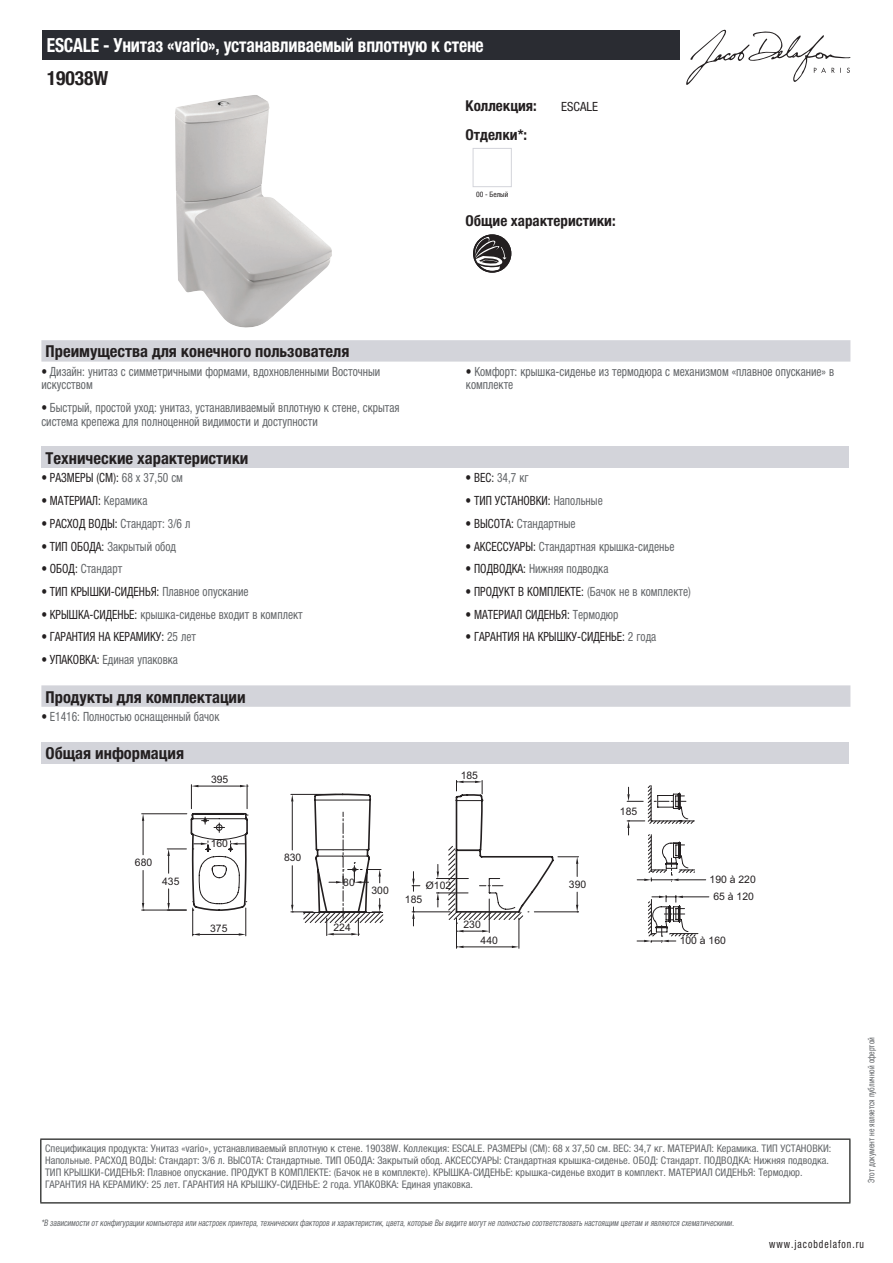
<style>
.page{position:relative;width:893px;height:1263px;background:#fff}
.page>*{position:absolute;margin:0;border:0;box-sizing:border-box;transform-origin:0 0}
.t1{font:700 condensed 19.5px "Helvetica Neue LTCYR";letter-spacing:-.01em;color:#fff;scale:.9 1}
.t2{font:700 condensed 19.5px "Helvetica Neue LTCYR";color:#231f20}
.t3{font:700 condensed 16.5px "Helvetica Neue LTCYR";color:#231f20}
.t4{font:700 condensed 15px "Helvetica Neue LTCYR";color:#231f20}
.t5{font:condensed 12.75px/13.5px "Helvetica Neue LTCYR";color:#626568;scale:.9 1}
.t6{font:condensed 12.75px "Helvetica Neue LTCYR";color:#231f20;scale:.9 1}
.t7{font:condensed 12.75px "Helvetica Neue LTCYR";color:#231f20}
.t8{font:condensed 11.25px "Helvetica Neue LTCYR";letter-spacing:.1em;color:#231f20;scale:.87 1}
.t9{font:condensed 10.5px/12px "Helvetica Neue LTCYR";color:#626568}
.t10{font:10.35px "Arial";color:#231f20}
.t11{font:italic condensed 9px "Helvetica Neue LTCYR";color:#626568;scale:.87 1}
.t12{font:condensed 9px "Helvetica Neue LTCYR";color:#626568;scale:.87 1}
.t13{font:condensed 7.5px "Helvetica Neue LTCYR";color:#231f20}
.s1{color:#231f20}
.s2{color:#626568}
</style>
<div class="page">
<svg style="left:686px;top:30px;width:164px;height:55px"></svg>
<img style="left:175px;top:95px;width:157px;height:233px">
<div style="left:473px;top:148px;width:39px;height:39px;border:1px solid #d3d4da"></div>
<svg style="left:473px;top:234px;width:38px;height:39px"></svg>
<div style="left:41px;top:340px;width:809px;height:22px;background:#d3d4da"></div>
<div style="left:41px;top:447px;width:808px;height:21px;background:#d3d4da"></div>
<svg style="left:41px;top:685px;width:809px;height:22px;background:#d4d5da"></svg>
<div style="left:41px;top:742px;width:808px;height:22px;background:#d3d4da"></div>
<hr style="left:142px;top:813px;width:45px;height:1px;background:#231f20">
<hr style="left:142px;top:910px;width:44px;height:1px;background:#231f20">
<hr style="left:143px;top:821px;width:1px;height:34px;background:#231f20">
<hr style="left:143px;top:870px;width:1px;height:33px;background:#231f20">
<svg style="left:142px;top:814px;width:2px;height:7px"></svg>
<svg style="left:142px;top:903px;width:2px;height:8px"></svg>
<svg style="left:698px;top:896px;width:11px;height:2px"></svg>
<svg style="left:167px;top:780px;width:353px;height:168px"></svg>
<svg style="left:637px;top:936px;width:39px;height:7px"></svg>
<svg style="left:696px;top:879px;width:10px;height:2px"></svg>
<svg style="left:201px;top:785px;width:495px;height:151px"></svg>
<div style="left:43px;top:30px;width:637px;height:30px;background:#2a2c32"></div>
<hr style="left:40px;top:1138px;width:810px;height:2px;background:#040503">
<hr style="left:40px;top:1140px;width:1px;height:62px;background:#040503">
<hr style="left:849px;top:1140px;width:1px;height:62px;background:#040503">
<hr style="left:40px;top:1202px;width:810px;height:1px;background:#040503">
<h1 class="t1" style="left:47px;top:34px;width:487px">ESCALE - Унитаз «vario», устанавливаемый вплотную к стене</h1>
<h1 class="t2" style="left:47px;top:67px;width:63px">19038W</h1>
<h3 class="t4" style="left:466px;top:97px;width:73px">Коллекция:</h3>
<p class="t7" style="left:561px;top:99px;width:38px">ESCALE</p>
<h3 class="t4" style="left:466px;top:126px;width:63px">Отделки*:</h3>
<p class="t13" style="left:476px;top:190px;width:34px">00 - Белый</p>
<h3 class="t4" style="left:466px;top:212px;width:152px">Общие характеристики:</h3>
<h2 class="t3" style="left:46px;top:342px;width:305px">Преимущества для конечного пользователя</h2>
<p class="t5" style="left:41px;top:365px;width:378px"><span class="s1">•</span> Дизайн: унитаз с симметричными формами, вдохновленными Восточныи искусством</p>
<p class="t5" style="left:466px;top:365px;width:411px"><span class="s1">•</span> Комфорт: крышка-сиденье из термодюра с механизмом «плавное опускание» в комплекте</p>
<p class="t5" style="left:41px;top:401px;width:400px"><span class="s1">•</span> Быстрый, простой уход: унитаз, устанавливаемый вплотную к стене, скрытая система крепежа для полноценной видимости и доступности</p>
<h2 class="t3" style="left:46px;top:449px;width:204px">Технические характеристики</h2>
<p class="t6" style="left:41px;top:471px;width:159px">• РАЗМЕРЫ (СМ): <span class="s2">68 x 37,50 см</span></p>
<p class="t5" style="left:466px;top:471px;width:72px"><span class="s1">• ВЕС:</span> 34,7 кг</p>
<p class="t6" style="left:41px;top:493px;width:119px">• МАТЕРИАЛ: <span class="s2">Керамика</span></p>
<p class="t6" style="left:466px;top:493px;width:154px">• ТИП УСТАНОВКИ: <span class="s2">Напольные</span></p>
<p class="t5" style="left:41px;top:517px;width:167px"><span class="s1">• РАСХОД ВОДЫ:</span> Стандарт: 3/6 л</p>
<p class="t5" style="left:466px;top:517px;width:124px"><span class="s1">• ВЫСОТА:</span> Стандартные</p>
<p class="t5" style="left:41px;top:539px;width:151px"><span class="s1">• ТИП ОБОДА:</span> Закрытый обод</p>
<p class="t5" style="left:466px;top:539px;width:234px"><span class="s1">• АКСЕССУАРЫ:</span> Стандартная крышка-сиденье</p>
<p class="t5" style="left:41px;top:562px;width:91px"><span class="s1">• ОБОД:</span> Стандарт</p>
<p class="t5" style="left:466px;top:562px;width:160px"><span class="s1">• ПОДВОДКА:</span> Нижняя подводка</p>
<p class="t6" style="left:41px;top:584px;width:232px">• ТИП КРЫШКИ-СИДЕНЬЯ: <span class="s2">Плавное опускание</span></p>
<p class="t6" style="left:466px;top:584px;width:252px">• ПРОДУКТ В КОМПЛЕКТЕ: <span class="s2">(Бачок не в комплекте)</span></p>
<p class="t5" style="left:41px;top:607px;width:292px"><span class="s1">• КРЫШКА-СИДЕНЬЕ:</span> крышка-сиденье входит в комплект</p>
<p class="t6" style="left:466px;top:607px;width:171px">• МАТЕРИАЛ СИДЕНЬЯ: <span class="s2">Термодюр</span></p>
<p class="t6" style="left:41px;top:630px;width:173px">• ГАРАНТИЯ НА КЕРАМИКУ: <span class="s2">25 лет</span></p>
<p class="t6" style="left:466px;top:630px;width:213px">• ГАРАНТИЯ НА КРЫШКУ-СИДЕНЬЕ: <span class="s2">2 года</span></p>
<p class="t5" style="left:41px;top:653px;width:153px"><span class="s1">• УПАКОВКА:</span> Единая упаковка</p>
<h2 class="t3" style="left:46px;top:687px;width:202px">Продукты для комплектации</h2>
<p class="t5" style="left:41px;top:710px;width:199px"><span class="s1">•</span> E1416: Полностью оснащенный бачок</p>
<h2 class="t3" style="left:46px;top:744px;width:140px">Общая информация</h2>
<p class="t10" style="left:135px;top:856px;width:19px">680</p>
<p class="t10" style="left:162px;top:874px;width:19px">435</p>
<p class="t10" style="left:211px;top:773px;width:19px">395</p>
<p class="t10" style="left:211px;top:837px;width:19px">160</p>
<p class="t10" style="left:210px;top:921px;width:19px">375</p>
<p class="t10" style="left:284px;top:851px;width:19px">830</p>
<p class="t10" style="left:461px;top:768px;width:19px">185</p>
<p class="t10" style="left:343px;top:875px;width:13px">80</p>
<p class="t10" style="left:333px;top:921px;width:19px">224</p>
<p class="t10" style="left:371px;top:884px;width:19px">300</p>
<p class="t10" style="left:426px;top:879px;width:27px">Ø102</p>
<p class="t10" style="left:405px;top:892px;width:19px">185</p>
<p class="t10" style="left:463px;top:918px;width:19px">230</p>
<p class="t10" style="left:481px;top:933px;width:19px">440</p>
<p class="t10" style="left:569px;top:877px;width:19px">390</p>
<p class="t10" style="left:620px;top:804px;width:19px">185</p>
<p class="t10" style="left:710px;top:873px;width:48px">190 à 220</p>
<p class="t10" style="left:713px;top:890px;width:42px">65 à 120</p>
<p class="t10" style="left:680px;top:934px;width:48px">100 à 160</p>
<p class="t9" style="left:45px;top:1142px;width:788px">Спецификация продукта: Унитаз «vario», устанавливаемый вплотную к стене. 19038W. Коллекция: ESCALE. РАЗМЕРЫ (СМ): 68 x 37,50 см. ВЕС: 34,7 кг. МАТЕРИАЛ: Керамика. ТИП УСТАНОВКИ:<br>Напольные. РАСХОД ВОДЫ: Стандарт: 3/6 л. ВЫСОТА: Стандартные. ТИП ОБОДА: Закрытый обод. АКСЕССУАРЫ: Стандартная крышка-сиденье. ОБОД: Стандарт. ПОДВОДКА: Нижняя подводка.<br>ТИП КРЫШКИ-СИДЕНЬЯ: Плавное опускание. ПРОДУКТ В КОМПЛЕКТЕ: (Бачок не в комплекте). КРЫШКА-СИДЕНЬЕ: крышка-сиденье входит в комплект. МАТЕРИАЛ СИДЕНЬЯ: Термодюр.<br>ГАРАНТИЯ НА КЕРАМИКУ: 25 лет. ГАРАНТИЯ НА КРЫШКУ-СИДЕНЬЕ: 2 года. УПАКОВКА: Единая упаковка.</p>
<p class="t11" style="left:41px;top:1218px;width:800px">*В зависимости отконфигурации компьютера или настроек принтера,техническихфакторов и характеристик,цвета,которые Вы видите могутне полностью соответствоватьнастоящим цветам и являются схематическими.</p>
<p class="t12" style="left:866px;top:1183px;width:169px;rotate:-90deg">Этот документ не является публичной офертой</p>
<p class="t8" style="left:769px;top:1237px;width:110px">www.jacobdelafon.ru</p>
</div>
